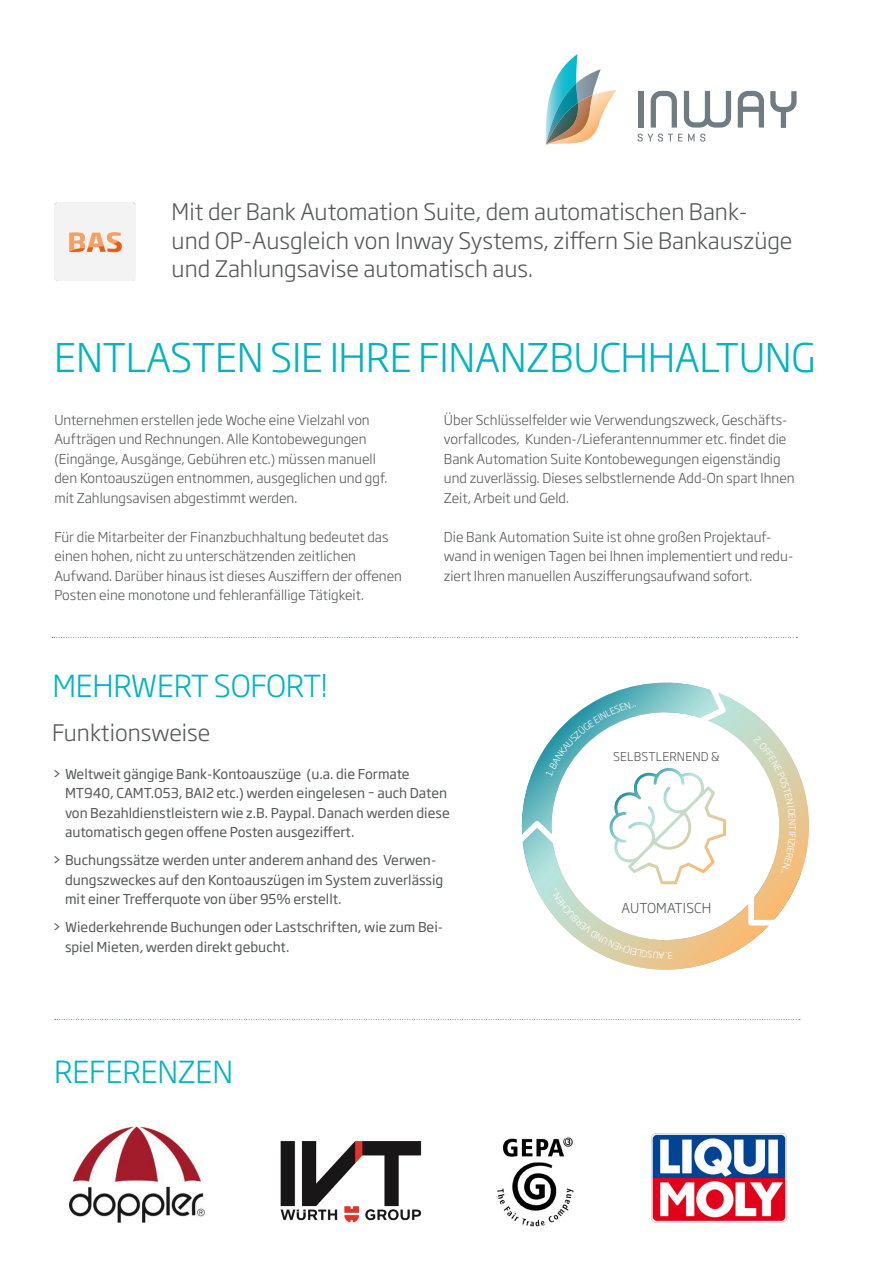
<style>
.page{position:relative;width:893px;height:1263px;background:#fff}
.page>*{position:absolute;margin:0;border:0;box-sizing:border-box;transform-origin:0 0}
.t1{font:300 39px "Soho Gothic Pro";letter-spacing:-.01em;color:#00b4bf}
.t2{font:300 30px "Soho Gothic Pro";letter-spacing:-.01em;color:#00b4bf}
.t3{font:300 22.5px/28.5px "Soho Gothic Pro";color:#57585a}
.t4{font:300 13.5px/19.5px "Soho Gothic Pro";color:#57585a}
.t5{font:13.5px/19.5px "Soho Gothic Pro";color:#57585a}
.t6{font:300 12px "Soho Gothic Pro";letter-spacing:.015em;color:#57585a}
.t7{font:300 9px "Soho Gothic Pro";color:#fff}
</style>
<div class="page">
<img style="left:54px;top:203px;width:81px;height:77px">
<svg style="left:52px;top:637px;width:745px;height:1px"></svg>
<div style="left:639px;top:91px;width:5px;height:37px;background:#717b82"></div>
<svg style="left:651px;top:91px;width:26px;height:37px"></svg>
<svg style="left:684px;top:91px;width:47px;height:37px"></svg>
<svg style="left:738px;top:91px;width:26px;height:37px"></svg>
<svg style="left:770px;top:91px;width:26px;height:37px"></svg>
<svg style="left:638px;top:134px;width:67px;height:8px"></svg>
<img style="left:545px;top:54px;width:32px;height:91px">
<svg style="left:546px;top:69px;width:70px;height:67px"></svg>
<img style="left:546px;top:83px;width:32px;height:12px">
<img style="left:546px;top:95px;width:46px;height:48px">
<img style="left:546px;top:103px;width:32px;height:42px">
<svg style="left:55px;top:1019px;width:745px;height:1px"></svg>
<img style="left:70px;top:1127px;width:135px;height:95px">
<img style="left:280px;top:1141px;width:142px;height:82px">
<img style="left:497px;top:1137px;width:77px;height:90px">
<img style="left:651px;top:1133px;width:135px;height:90px">
<svg style="left:521px;top:682px;width:288px;height:288px"></svg>
<h3 class="t3" style="left:172px;top:196px;width:622px">Mit der Bank Automation Suite, dem automatischen Bank-<br>und OP-Ausgleich von Inway Systems, ziffern Sie Bankauszüge und Zahlungsavise automatisch aus.</h3>
<h1 class="t1" style="left:54px;top:328px;width:763px">ENTLASTEN SIE IHRE FINANZBUCHHALTUNG</h1>
<p class="t4" style="left:54px;top:409px;width:334px">Unternehmen erstellen jede Woche eine Vielzahl von Aufträgen und Rechnungen. Alle Kontobewegungen (Eingänge, Ausgänge, Gebühren etc.) müssen manuell den Kontoauszügen entnommen, ausgeglichen und ggf. mit Zahlungsavisen abgestimmt werden.</p>
<p class="t4" style="left:54px;top:526px;width:349px">Für die Mitarbeiter der Finanzbuchhaltung bedeutet das einen hohen, nicht zu unterschätzenden zeitlichen Aufwand. Darüber hinaus ist dieses Ausziffern der offenen Posten eine monotone und fehleranfällige Tätigkeit.</p>
<h2 class="t2" style="left:52px;top:663px;width:277px">MEHRWERT SOFORT!</h2>
<p class="t4" style="left:444px;top:409px;width:352px">Über Schlüsselfelder wie Verwendungszweck, Geschäfts&shy;vorfallcodes, Kunden-/Lieferantennummer etc. findet die Bank Automation Suite Kontobewegungen eigenständig und zuverlässig. Dieses selbstlernende Add-On spart Ihnen Zeit, Arbeit und Geld.</p>
<p class="t4" style="left:444px;top:526px;width:351px">Die Bank Automation Suite ist ohne großen Projektauf&shy;wand in wenigen Tagen bei Ihnen implementiert und redu&shy;ziert Ihren manuellen Auszifferungsaufwand sofort.</p>
<h3 class="t3" style="left:52px;top:717px;width:160px">Funktionsweise</h3>
<p class="t5" style="left:65px;top:763px;width:386px;text-indent:-13px">&gt; Weltweit gängige Bank-Kontoauszüge (u.a. die Formate MT940, CAMT.053, BAI2 etc.) werden eingelesen – auch Daten von Bezahldienstleistern wie z.B. Paypal. Danach werden diese automatisch gegen offene Posten ausgeziffert.</p>
<p class="t5" style="left:65px;top:850px;width:380px;text-indent:-13px">&gt; Buchungssätze werden unter anderem anhand des Verwen&shy;dungszweckes auf den Kontoauszügen im System zuverlässig mit einer Trefferquote von über 95% erstellt.</p>
<p class="t5" style="left:65px;top:917px;width:380px;text-indent:-13px">&gt; Wiederkehrende Buchungen oder Lastschriften, wie zum Bei&shy;spiel Mieten, werden direkt gebucht.</p>
<h2 class="t2" style="left:54px;top:1048px;width:180px">REFERENZEN</h2>
<p class="t6" style="left:613px;top:747px;width:108px">SELBSTLERNEND &amp;</p>
<p class="t4" style="left:622px;top:898px;width:91px">AUTOMATISCH</p>
<p class="t7" style="left:799px;top:825px;width:7px;rotate:90deg">T</p>
</div>
